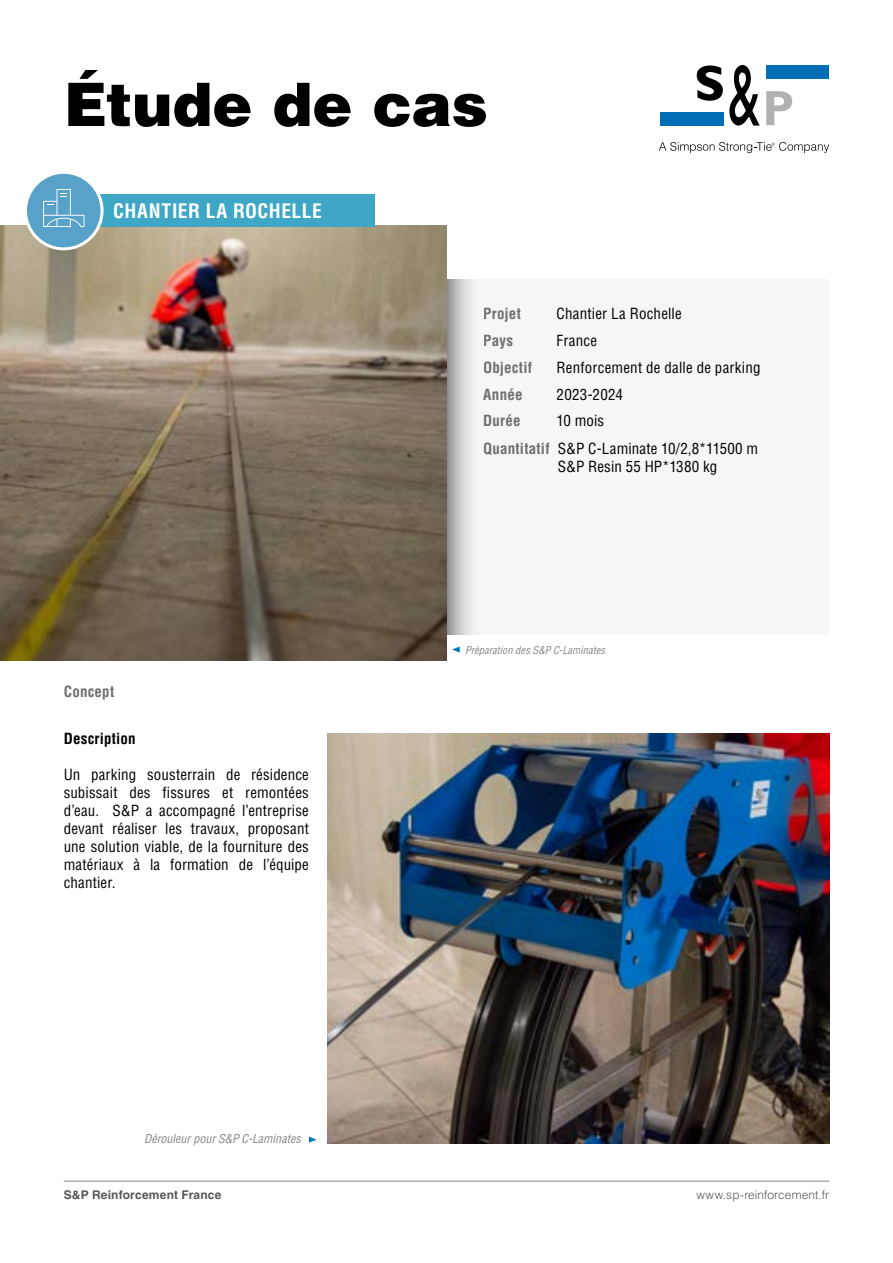
<style>
.page{position:relative;width:893px;height:1263px;background:#fff}
.page>*{position:absolute;margin:0;border:0;box-sizing:border-box;transform-origin:0 0}
.t1{font:900 60px "Helvetica LT Std";letter-spacing:-.01em;color:#000}
.t2{font:700 condensed 19.5px "Helvetica LT Std";letter-spacing:.025em;color:#fff}
.t3{font:condensed 15px/18px "Helvetica LT Std";letter-spacing:.01em;color:#000;text-align:justify}
.t4{font:700 condensed 15px "Helvetica LT Std";letter-spacing:.01em;color:#706f6f}
.t5{font:700 condensed 15px "Helvetica LT Std";letter-spacing:.015em;color:#000}
.t6{font:italic condensed 12px "Helvetica LT Std";color:#878787}
.t7{font:300 12px "Helvetica LT Std";letter-spacing:.005em;color:#575756}
.t8{font:700 12px "Helvetica LT Std";letter-spacing:.015em;color:#575756}
.t9{font:italic condensed 10.5px "Helvetica LT Std";letter-spacing:.005em;color:#878787}
.s1{font-weight:700;color:#706f6f}
</style>
<div class="page">
<div style="left:660px;top:112px;width:63px;height:13px;background:#006db7"></div>
<div style="left:766px;top:65px;width:63px;height:13px;background:#006db7"></div>
<svg style="left:697px;top:65px;width:26px;height:36px"></svg>
<svg style="left:729px;top:65px;width:31px;height:61px"></svg>
<svg style="left:766px;top:91px;width:26px;height:34px"></svg>
<svg style="left:659px;top:142px;width:170px;height:11px"></svg>
<hr style="left:64px;top:1181px;width:765px;height:1px;background:#878787">
<img style="left:328px;top:733px;width:501px;height:411px">
<div style="left:446px;top:279px;width:383px;height:356px;background:#f6f6f6"></div>
<svg style="left:309px;top:1136px;width:8px;height:6px"></svg>
<svg style="left:446px;top:279px;width:26px;height:356px;background:#bfbebd"></svg>
<svg style="left:452px;top:646px;width:8px;height:7px"></svg>
<img style="left:0;top:225px;width:446px;height:435px">
<div style="left:75px;top:194px;width:299px;height:33px;background:#3ea7c6"></div>
<div style="left:26px;top:172px;width:76px;height:77px;background:#58a2c9;border-radius:50%"></div>
<svg style="left:43px;top:189px;width:41px;height:38px"></svg>
<div style="left:24px;top:171px;width:80px;height:79px;border:3px solid #fff;border-radius:50%"></div>
<h1 class="t1" style="left:64px;top:65px;width:426px">Étude de cas</h1>
<h2 class="t2" style="left:113px;top:198px;width:210px">CHANTIER LA ROCHELLE</h2>
<p class="t4" style="left:64px;top:682px;width:52px">Concept</p>
<p class="t5" style="left:64px;top:729px;width:73px">Description</p>
<p class="t3" style="left:64px;top:765px;width:247px">Un parking sousterrain de résidence subissait des fissures et remontées d’eau. S&amp;P a accompagné l’entreprise devant réaliser les travaux, proposant une solution viable, de la fourniture des matériaux à la formation de l’équipe chantier.</p>
<p class="t6" style="left:144px;top:1131px;width:158px">Dérouleur pour S&amp;P C-Laminates</p>
<p class="t4" style="left:483px;top:304px;width:39px">Projet</p>
<p class="t3" style="left:557px;top:304px;width:127px">Chantier La Rochelle</p>
<p class="t4" style="left:483px;top:331px;width:32px">Pays</p>
<p class="t3" style="left:557px;top:331px;width:42px">France</p>
<p class="t4" style="left:483px;top:358px;width:50px">Objectif</p>
<p class="t3" style="left:557px;top:358px;width:205px">Renforcement de dalle de parking</p>
<p class="t4" style="left:483px;top:385px;width:41px">Année</p>
<p class="t3" style="left:557px;top:385px;width:68px">2023-2024</p>
<p class="t4" style="left:483px;top:411px;width:39px">Durée</p>
<p class="t3" style="left:483px;top:406px;width:277px;line-height:28px;text-indent:74px">10 mois<br><span class="s1">Quantitatif</span> S&amp;P C-Laminate 10/2,8*11500 m</p>
<p class="t3" style="left:558px;top:457px;width:161px">S&amp;P Resin 55 HP*1380 kg</p>
<p class="t9" style="left:465px;top:643px;width:142px">Préparation des S&amp;P C-Laminates</p>
<p class="t8" style="left:64px;top:1188px;width:159px">S&amp;P Reinforcement France</p>
<p class="t7" style="left:696px;top:1188px;width:134px">www.sp-reinforcement.fr</p>
</div>
